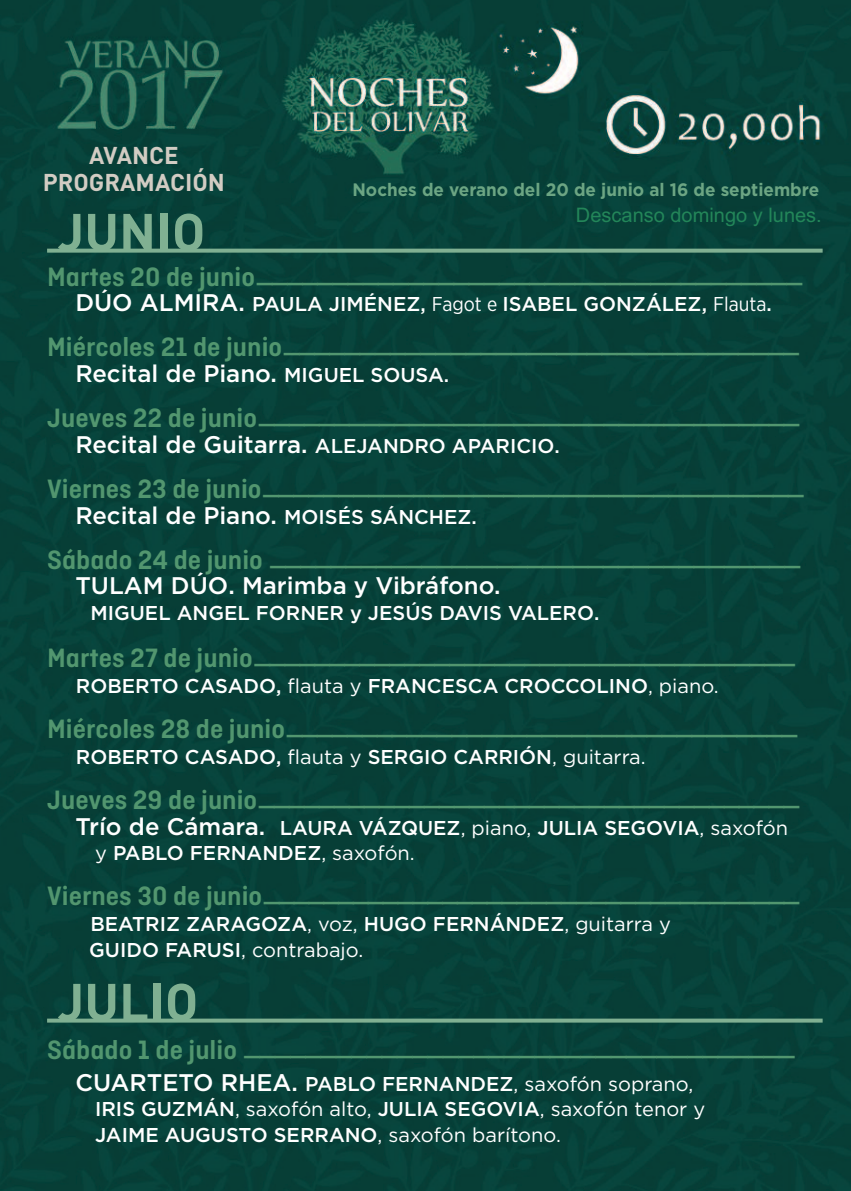
<style>
.page{position:relative;width:851px;height:1191px;background:#fff}
.page>*{position:absolute;margin:0;border:0;box-sizing:border-box;transform-origin:0 0}
.t1{font:700 52px "DIN";color:#80b092}
.t2{font:600 28px "Ciutadella";color:#52966f}
.t3{font:500 24px "Gotham";color:#fff}
.t4{font:700 24px/27.6px "DIN";color:#d2ccc3;text-align:center}
.t5{font:500 20px/25.6px "Gotham";color:#fff}
.t6{font:20px/25.6px "Gotham";color:#fff}
.t7{font:20px "Arial";color:#238659}
.t8{font:700 18px "Gotham";color:#6ca583;scale:.95 1}
.s1{font-size:24px}
.s2{font-family:"Gotham Narrow";font-weight:400}
.s3{font-size:20px}
.s4{font-weight:400}
.s5{font-weight:500;font-size:24px}
.s6{font-weight:500}
</style>
<div class="page">
<div style="left:0;top:0;width:850px;height:1191px;background:#074038"></div>
<svg style="left:47px;top:249px;width:775px;height:4px;background:#75a589"></svg>
<svg style="left:47px;top:1018px;width:775px;height:4px;background:#6d9e84"></svg>
<p class="t4" style="left:43px;top:140px;width:184px">AVANCE<br>PROGRAMACIÓN</p>
<h1 class="t1" style="left:58px;top:198px;width:149px">JUNIO</h1>
<p class="t8" style="left:352px;top:183px;width:493px">Noches de verano del 20 de junio al 16 de septiembre</p>
<p class="t7" style="left:576px;top:203px;width:247px">Descanso domingo y lunes.</p>
<p class="t2" style="left:47px;top:263px;width:758px">Martes 20 de junio____________________________________</p>
<p class="t5" style="left:75px;top:293px;width:698px"><span class="s1">DÚO ALMIRA.</span> PAULA JIMÉNEZ, <span class="s2">Fagot e</span> ISABEL GONZÁLEZ, <span class="s2">Flauta</span>.</p>
<p class="t2" style="left:47px;top:333px;width:755px">Miércoles 21 de junio__________________________________</p>
<p class="t3" style="left:75px;top:365px;width:375px">Recital de Piano. <span class="s3">MIGUEL SOUSA.</span></p>
<p class="t2" style="left:47px;top:404px;width:755px">Jueve s 22 de ju nio____________________________________</p>
<p class="t3" style="left:75px;top:436px;width:486px">Recital de Guitarra. <span class="s3">ALEJANDRO APARICIO.</span></p>
<p class="t2" style="left:47px;top:475px;width:759px">Vie rn es 2 3 de ju nio____________________________________</p>
<p class="t3" style="left:75px;top:507px;width:403px">Recital de Piano. <span class="s3">MOISÉS SÁNCHEZ.</span></p>
<p class="t2" style="left:47px;top:546px;width:756px">Sábado 24 de junio ___________________________________</p>
<p class="t3" style="left:75px;top:577px;width:426px">TULAM DÚO. Marimba y Vibráfono.</p>
<p class="t5" style="left:90px;top:602px;width:510px">MIGUEL ANGEL FORNER y JESÚS DAVIS VALERO.</p>
<p class="t2" style="left:47px;top:644px;width:751px">Martes 27 d e jun io____________________________________</p>
<p class="t5" style="left:76px;top:674px;width:644px">ROBERTO CASADO, <span class="s4">flauta y</span> FRANCESCA CROCCOLINO<span class="s4">, piano.</span></p>
<p class="t2" style="left:47px;top:715px;width:753px">Mié rcoles 28 de junio__________________________________</p>
<p class="t5" style="left:76px;top:745px;width:571px">ROBERTO CASADO, <span class="s4">flauta y</span> SERGIO CARRIÓN<span class="s4">, guitarra.</span></p>
<p class="t2" style="left:47px;top:786px;width:755px">Jueve s 29 de ju nio____________________________________</p>
<p class="t5" style="left:95px;top:816px;width:694px;text-indent:-20px"><span class="s1">Trío de Cámara.</span> LAURA VÁZQUEZ<span class="s4">, piano,</span> JULIA SEGOVIA<span class="s4">, saxofón y</span> PABLO FERNANDEZ<span class="s4">, saxofón.</span></p>
<p class="t2" style="left:47px;top:882px;width:755px">V i e r n e s 3 0 d e j u n i o ____________________________________</p>
<p class="t5" style="left:89px;top:912px;width:583px">BEATRIZ ZARAGOZA<span class="s4">, voz,</span> HUGO FERNÁNDEZ<span class="s4">, guitarra y<br></span>GUIDO FARUSI<span class="s4">, contrabajo.</span></p>
<h1 class="t1" style="left:58px;top:968px;width:142px">JULIO</h1>
<p class="t2" style="left:47px;top:1036px;width:750px">Sábado 1 de julio ____________________________________</p>
<p class="t6" style="left:95px;top:1072px;width:611px;text-indent:-20px"><span class="s5">CUARTETO RHEA.</span> <span class="s6">PABLO FERNANDEZ</span>, saxofón soprano,<br><span class="s6">IRIS GUZMÁN</span>, saxofón alto, <span class="s6">JULIA SEGOVIA</span>, saxofón tenor y<br><span class="s6">JAIME AUGUSTO SERRANO</span>, saxofón barítono.</p>
</div>
